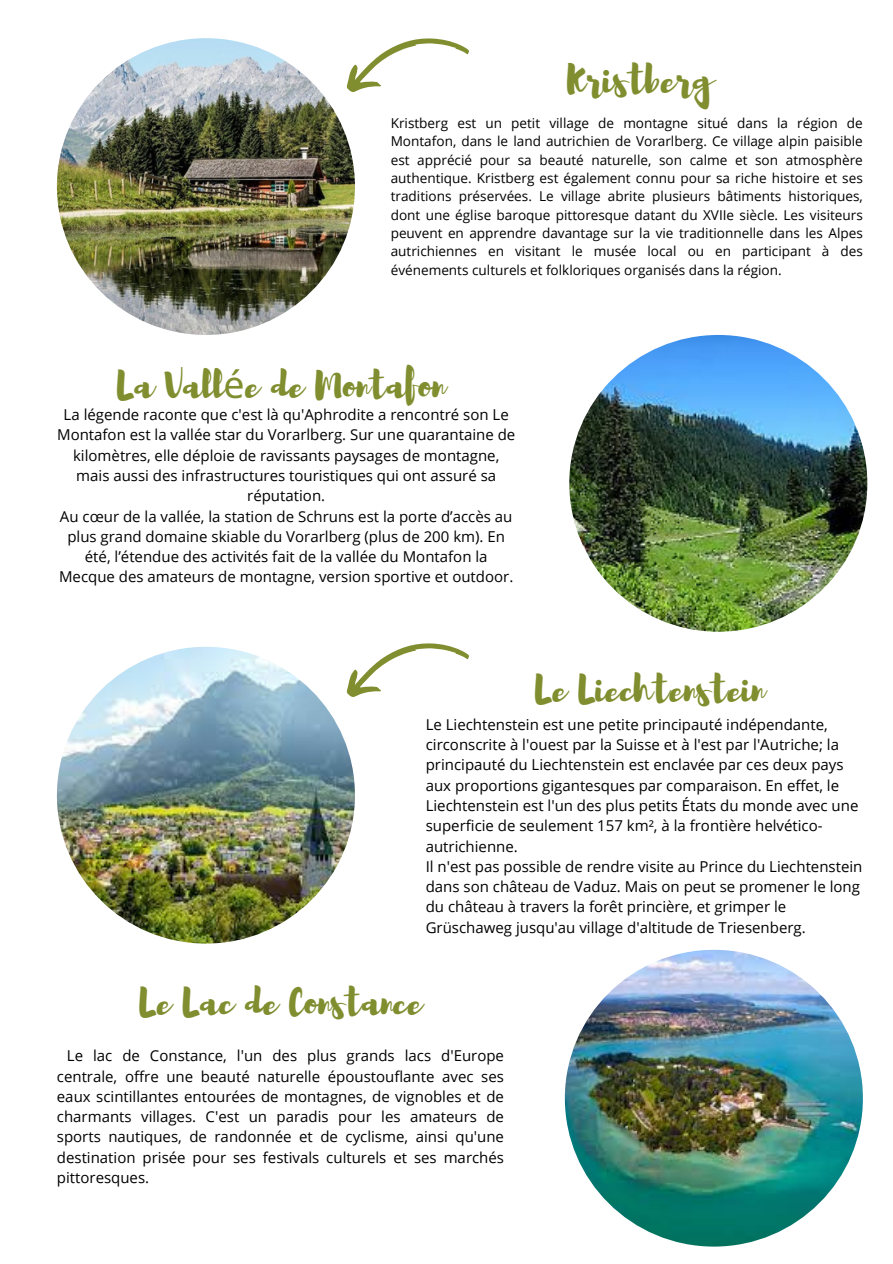
<style>
.page{position:relative;width:893px;height:1264px;background:#fff}
.page>*{position:absolute;margin:0;border:0;box-sizing:border-box;transform-origin:0 0}
.t1{font:39px "Brusher";color:#808e2f}
.t2{font:37.5px "Brusher";color:#808e2f}
.t3{font:15px/20.2px "Open Sans";color:#000}
.t4{font:13.5px/18.3px "Open Sans";color:#000;text-align:justify}
.s1{font-family:"Noto Sans"}
</style>
<div class="page">
<img style="left:57px;top:38px;width:298px;height:297px;border-radius:50%">
<img style="left:569px;top:335px;width:298px;height:296px;border-radius:50%">
<img style="left:57px;top:646px;width:298px;height:297px;border-radius:50%">
<svg style="left:346px;top:38px;width:123px;height:55px"></svg>
<svg style="left:346px;top:643px;width:123px;height:54px"></svg>
<img style="left:565px;top:949px;width:297px;height:297px;border-radius:50%">
<p class="t1" style="left:567px;top:54px;width:146px">Kristberg</p>
<p class="t4" style="left:390px;top:114px;width:473px">Kristberg est un petit village de montagne situé dans la région de Montafon, dans le land autrichien de Vorarlberg. Ce village alpin paisible est apprécié pour sa beauté naturelle, son calme et son atmosphère authentique. Kristberg est également connu pour sa riche histoire et ses traditions préservées. Le village abrite plusieurs bâtiments historiques, dont une église baroque pittoresque datant du XVIIe siècle. Les visiteurs peuvent en apprendre davantage sur la vie traditionnelle dans les Alpes autrichiennes en visitant le musée local ou en participant à des événements culturels et folkloriques organisés dans la région.</p>
<p class="t2" style="left:116px;top:361px;width:330px">La Vall<span class="s1">é</span>e de Montafon</p>
<p class="t3" style="left:57px;top:404px;width:459px;text-align:center">La légende raconte que c'est là qu'Aphrodite a rencontré son Le Montafon est la vallée star du Vorarlberg. Sur une quarantaine de kilomètres, elle déploie de ravissants paysages de montagne, mais aussi des infrastructures touristiques qui ont assuré sa réputation.</p>
<h1 class="t3" style="left:59px;top:505px;width:456px;text-align:center">Au cœur de la vallée, la station de Schruns est la porte d’accès au plus grand domaine skiable du Vorarlberg (plus de 200 km). En été, l’étendue des activités fait de la vallée du Montafon la Mecque des amateurs de montagne, version sportive et outdoor.</h1>
<p class="t2" style="left:534px;top:664px;width:231px">Le Liechtenstein</p>
<p class="t3" style="left:425px;top:714px;width:434px">Le Liechtenstein est une petite principauté indépendante, circonscrite à l'ouest par la Suisse et à l'est par l'Autriche; la principauté du Liechtenstein est enclavée par ces deux pays aux proportions gigantesques par comparaison. En effet, le Liechtenstein est l'un des plus petits États du monde avec une superficie de seulement 157 km², à la frontière helvético&shy;autrichienne.</p>
<h1 class="t3" style="left:425px;top:855px;width:438px">Il n'est pas possible de rendre visite au Prince du Liechtenstein dans son château de Vaduz. Mais on peut se promener le long du château à travers la forêt princière, et grimper le Grüschaweg jusqu'au village d'altitude de Triesenberg.</h1>
<p class="t2" style="left:139px;top:977px;width:284px">Le Lac de Constance</p>
<p class="t3" style="left:57px;top:1045px;width:448px;text-align:justify;text-indent:10px">Le lac de Constance, l'un des plus grands lacs d'Europe centrale, offre une beauté naturelle époustouflante avec ses eaux scintillantes entourées de montagnes, de vignobles et de charmants villages. C'est un paradis pour les amateurs de sports nautiques, de randonnée et de cyclisme, ainsi qu'une destination prisée pour ses festivals culturels et ses marchés pittoresques.</p>
</div>
